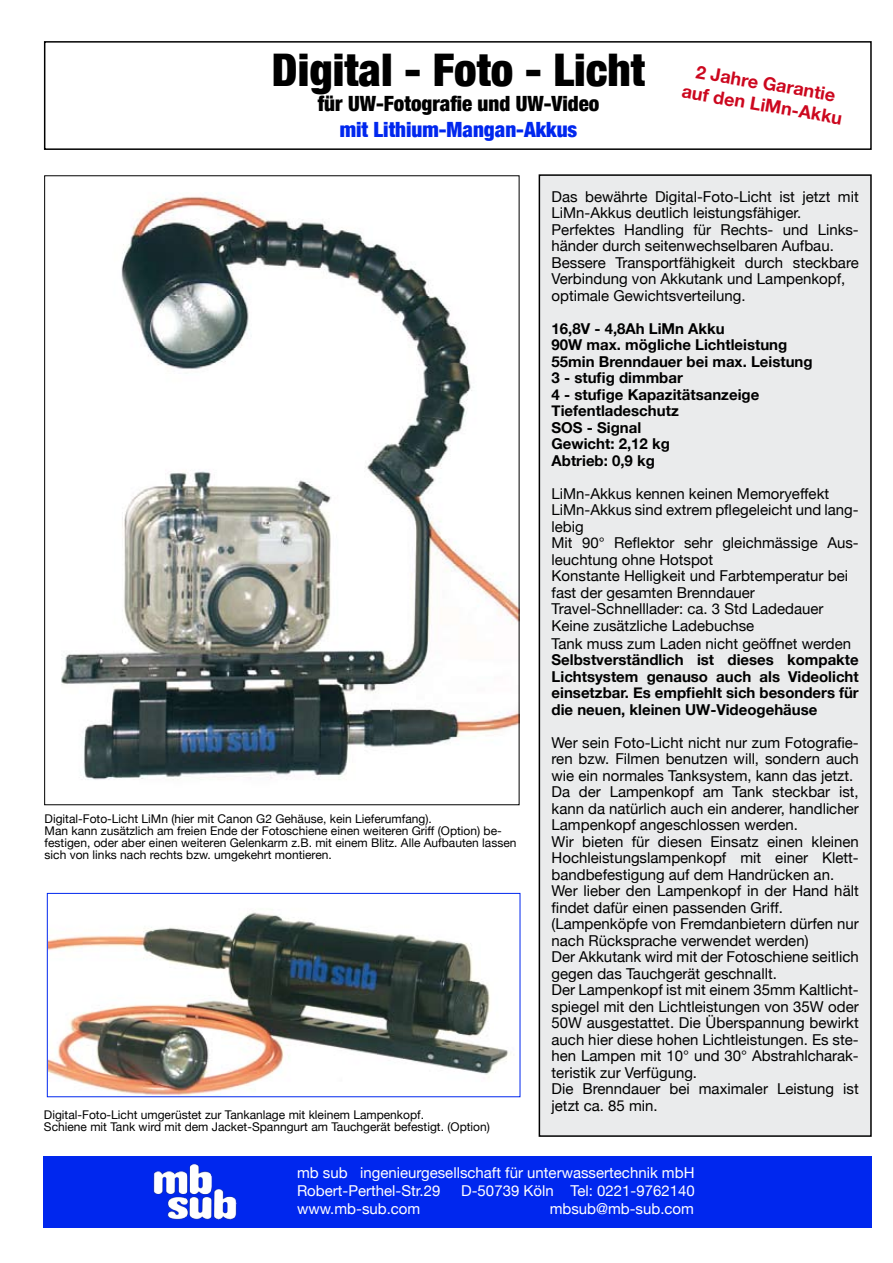
<style>
.page{position:relative;width:893px;height:1263px;background:#fff}
.page>*{position:absolute;margin:0;border:0;box-sizing:border-box;transform-origin:0 0}
.t1{font:900 condensed 45px "Helvetica Neue";color:#000}
.t2{font:900 condensed 21px/25.2px "Helvetica Neue";color:#000;text-align:center}
.t3{font:700 18px/21.6px "Helvetica Neue";color:#cc071e;text-align:center}
.t4{font:15px/16.5px "Helvetica Neue";color:#000}
.t5{font:700 15px/16.5px "Helvetica Neue";color:#000}
.t6{font:15px/18px "Helvetica Neue";color:#fff}
.t7{font:12px/12px "Helvetica Neue";color:#000}
.s1{color:#0027ee}
.s2{font-weight:400}
</style>
<div class="page">
<div style="left:539px;top:175px;width:332px;height:961px;background:#eaebec"></div>
<div style="left:539px;top:174px;width:333px;height:963px;border:2px solid #000"></div>
<div style="left:43px;top:1157px;width:829px;height:71px;background:#0027ee"></div>
<img style="left:153px;top:1163px;width:84px;height:57px">
<div style="left:44px;top:41px;width:828px;height:109px;border:2px solid #000"></div>
<img style="left:61px;top:196px;width:456px;height:584px">
<img style="left:49px;top:912px;width:460px;height:183px">
<div style="left:47px;top:893px;width:473px;height:204px;border:1px solid #0027ee"></div>
<p class="t1" style="left:272px;top:43px;width:375px">Digital - Foto - Licht</p>
<p class="t2" style="left:318px;top:91px;width:283px">für UW-Fotografie und UW-Video <span class="s1">mit Lithium-Mangan-Akkus</span></p>
<p class="t3" style="left:688px;top:58px;width:164px;rotate:10deg">2 Jahre Garantie auf den LiMn-Akku</p>
<p class="t7" style="left:45px;top:812px;width:473px">Digital-Foto-Licht LiMn (hier mit Canon G2 Gehäuse, kein Lieferumfang).<br>Man kann zusätzlich am freien Ende der Fotoschiene einen weiteren Griff (Option) be&shy;festigen, oder aber einen weiteren Gelenkarm z.B. mit einem Blitz. Alle Aufbauten lassen sich von links nach rechts bzw. umgekehrt montieren.</p>
<p class="t7" style="left:44px;top:1108px;width:447px">Digital-Foto-Licht umgerüstet zur Tankanlage mit kleinem Lampenkopf.<br>Schiene mit Tank wird mit dem Jacket-Spanngurt am Tauchgerät befestigt. (Option)</p>
<p class="t4" style="left:552px;top:188px;width:309px">Das bewährte Digital-Foto-Licht ist jetzt mit LiMn-Akkus deutlich leistungsfähiger.<br>Perfektes Handling für Rechts- und Links&shy;händer durch seitenwechselbaren Aufbau.<br>Bessere Transportfähigkeit durch steckbare Verbindung von Akkutank und Lampenkopf, optimale Gewichtsverteilung.</p>
<p class="t5" style="left:552px;top:320px;width:263px">16,8V - 4,8Ah LiMn Akku<br>90W max. mögliche Lichtleistung<br>55min Brenndauer bei max. Leistung<br>3 - stufig dimmbar<br>4 - stufige Kapazitätsanzeige<br>Tiefentladeschutz<br>SOS - Signal<br>Gewicht: 2,12 kg<br>Abtrieb: 0,9 kg</p>
<p class="t4" style="left:552px;top:485px;width:309px">LiMn-Akkus kennen keinen Memoryeffekt LiMn-Akkus sind extrem pflegeleicht und lang&shy;lebig<br>Mit 90° Reflektor sehr gleichmässige Aus&shy;leuchtung ohne Hotspot<br>Konstante Helligkeit und Farbtemperatur bei fast der gesamten Brenndauer Travel-Schnelllader: ca. 3 Std Ladedauer Keine zusätzliche Ladebuchse</p>
<p class="t5" style="left:552px;top:635px;width:309px"><span class="s2">Tank muss zum Laden nicht geöffnet werden </span>Selbstverständlich ist dieses kompakte Lichtsystem genauso auch als Videolicht einsetzbar. Es empfiehlt sich besonders für die neuen, kleinen UW-Videogehäuse</p>
<p class="t4" style="left:552px;top:734px;width:309px">Wer sein Foto-Licht nicht nur zum Fotografie&shy;ren bzw. Filmen benutzen will, sondern auch wie ein normales Tanksystem, kann das jetzt.<br>Da der Lampenkopf am Tank steckbar ist, kann da natürlich auch ein anderer, handlicher Lampenkopf angeschlossen werden.<br>Wir bieten für diesen Einsatz einen kleinen Hochleistungslampenkopf mit einer Klett&shy;bandbefestigung auf dem Handrücken an.<br>Wer lieber den Lampenkopf in der Hand hält findet dafür einen passenden Griff. (Lampenköpfe von Fremdanbietern dürfen nur nach Rücksprache verwendet werden)<br>Der Akkutank wird mit der Fotoschiene seitlich gegen das Tauchgerät geschnallt.<br>Der Lampenkopf ist mit einem 35mm Kaltlicht&shy;spiegel mit den Lichtleistungen von 35W oder 50W ausgestattet. Die Überspannung bewirkt auch hier diese hohen Lichtleistungen. Es ste&shy;hen Lampen mit 10° und 30° Abstrahlcharak&shy;teristik zur Verfügung.<br>Die Brenndauer bei maximaler Leistung ist jetzt ca. 85 min.</p>
<p class="t6" style="left:297px;top:1164px;width:399px">mb sub ingenieurgesellschaft für unterwassertechnik mbH<br>Robert-Perthel-Str.29</p>
<p class="t6" style="left:461px;top:1182px;width:235px">D-50739 Köln Tel: 0221-9762140</p>
<p class="t6" style="left:297px;top:1200px;width:125px">www.mb-sub.com</p>
<p class="t6" style="left:550px;top:1200px;width:146px">mbsub@mb-sub.com</p>
</div>
